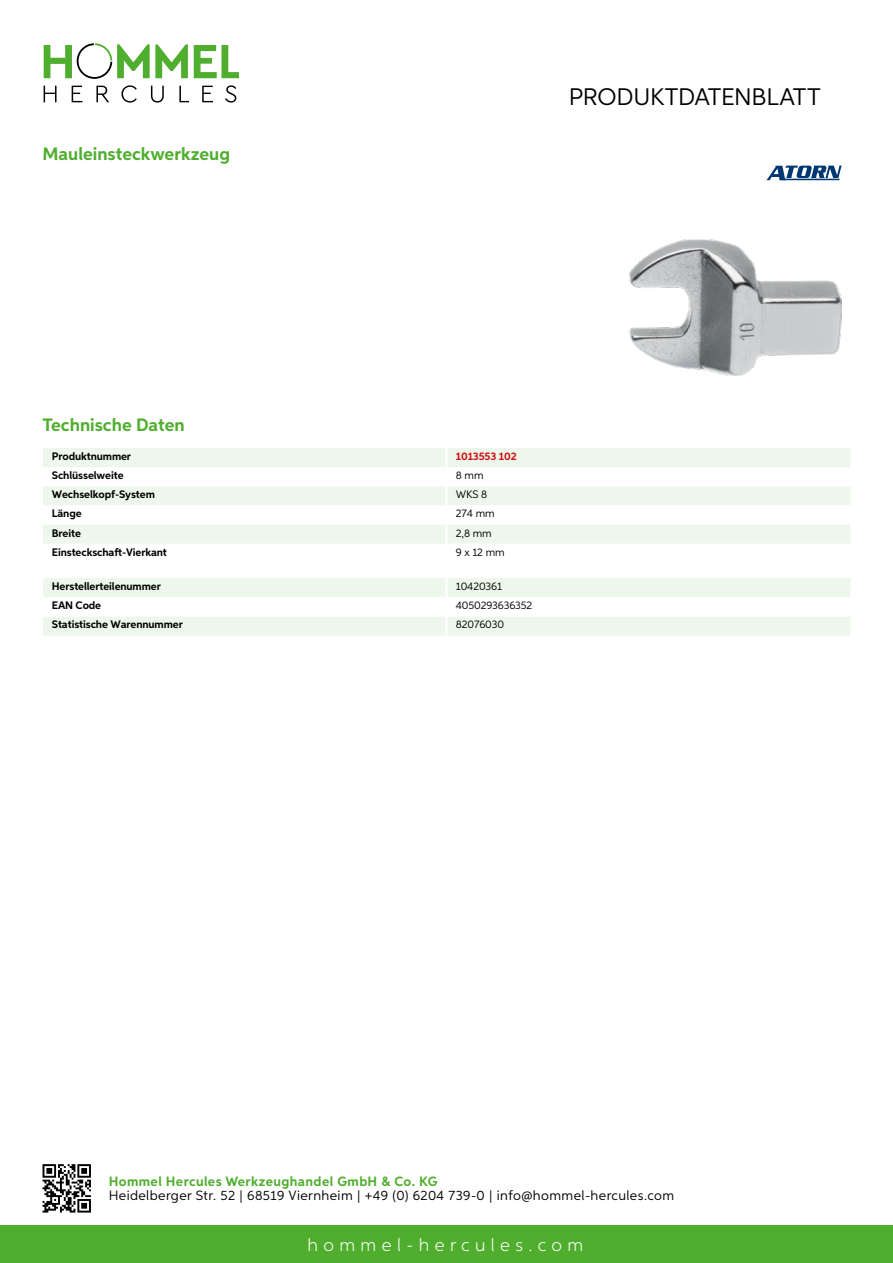
<style>
.page{position:relative;width:893px;height:1263px;background:#fff}
.page>*{position:absolute;margin:0;border:0;box-sizing:border-box;transform-origin:0 0}
.t1{font:24px "Aspira";letter-spacing:-.01em;color:#000}
.t2{font:700 18px "Aspira";color:#50ae2f}
.t3{font:300 18px "Aspira";letter-spacing:.3em;color:#fff}
.t4{font:13.5px "Aspira";letter-spacing:.03em;color:#000}
.t5{font:700 13.5px "Aspira";letter-spacing:.03em;color:#50ae2f}
.t6{font:700 10.95px "Aspira";letter-spacing:-.01em;color:#000}
.t7{font:10.95px "Aspira";letter-spacing:-.01em;color:#000}
.t8{font:700 10.95px "Aspira";letter-spacing:-.01em;color:#cd1013}
</style>
<div class="page">
<div style="left:0;top:1226px;width:893px;height:37px;background:#50ae2f"></div>
<svg style="left:43px;top:1164px;width:48px;height:48px"></svg>
<svg style="left:194px;top:45px;width:45px;height:33px"></svg>
<svg style="left:44px;top:43px;width:144px;height:36px"></svg>
<svg style="left:44px;top:86px;width:13px;height:16px"></svg>
<svg style="left:72px;top:86px;width:10px;height:16px"></svg>
<svg style="left:96px;top:86px;width:13px;height:16px"></svg>
<svg style="left:121px;top:85px;width:16px;height:18px"></svg>
<svg style="left:151px;top:86px;width:13px;height:17px"></svg>
<svg style="left:179px;top:86px;width:10px;height:16px"></svg>
<svg style="left:202px;top:86px;width:11px;height:16px"></svg>
<svg style="left:225px;top:85px;width:11px;height:18px"></svg>
<div style="left:43px;top:448px;width:807px;height:19px;background:#eef7eb"></div>
<svg style="left:43px;top:487px;width:807px;height:57px;fill:#eef7eb"></svg>
<hr style="left:445px;top:448px;width:3px;height:19px;background:#fff">
<hr style="left:445px;top:486px;width:3px;height:19px;background:#fff">
<hr style="left:445px;top:505px;width:3px;height:20px;background:#fff">
<hr style="left:445px;top:525px;width:3px;height:19px;background:#fff">
<svg style="left:43px;top:578px;width:807px;height:58px"></svg>
<hr style="left:445px;top:616px;width:3px;height:20px;background:#fff">
<img style="left:629px;top:239px;width:213px;height:136px">
<svg style="left:766px;top:166px;width:76px;height:14px"></svg>
<h2 class="t2" style="left:43px;top:142px;width:189px">Mauleinsteckwerkzeug</h2>
<h1 class="t1" style="left:569px;top:82px;width:253px">Produktdatenblatt</h1>
<h2 class="t2" style="left:43px;top:414px;width:144px">Technische Daten</h2>
<p class="t6" style="left:52px;top:449px;width:81px">Produktnummer</p>
<p class="t8" style="left:456px;top:449px;width:62px">1013553 102</p>
<p class="t6" style="left:52px;top:469px;width:73px">Schlüsselweite</p>
<p class="t7" style="left:456px;top:469px;width:29px">8 mm</p>
<p class="t6" style="left:52px;top:488px;width:105px">Wechselkopf-System</p>
<p class="t7" style="left:456px;top:488px;width:33px">WKS 8</p>
<p class="t6" style="left:52px;top:507px;width:31px">Länge</p>
<p class="t7" style="left:456px;top:507px;width:40px">274 mm</p>
<p class="t6" style="left:52px;top:526px;width:31px">Breite</p>
<p class="t7" style="left:456px;top:526px;width:37px">2,8 mm</p>
<p class="t6" style="left:52px;top:545px;width:117px">Einsteckschaft-Vierkant</p>
<p class="t7" style="left:456px;top:545px;width:50px">9 x 12 mm</p>
<p class="t6" style="left:52px;top:580px;width:111px">Herstellerteilenummer</p>
<p class="t7" style="left:456px;top:580px;width:48px">10420361</p>
<p class="t6" style="left:52px;top:599px;width:51px">EAN Code</p>
<p class="t7" style="left:456px;top:599px;width:78px">4050293636352</p>
<p class="t6" style="left:52px;top:618px;width:132px">Statistische Warennummer</p>
<p class="t7" style="left:456px;top:618px;width:50px">82076030</p>
<p class="t5" style="left:109px;top:1172px;width:330px">Hommel Hercules Werkzeughandel GmbH &amp; Co. KG</p>
<p class="t4" style="left:109px;top:1187px;width:567px">Heidelberger Str. 52 | 68519 Viernheim | +49 (0) 6204 739-0 | info@hommel-hercules.com</p>
<h2 class="t3" style="left:307px;top:1234px;width:277px">hommel-hercules.com</h2>
</div>
